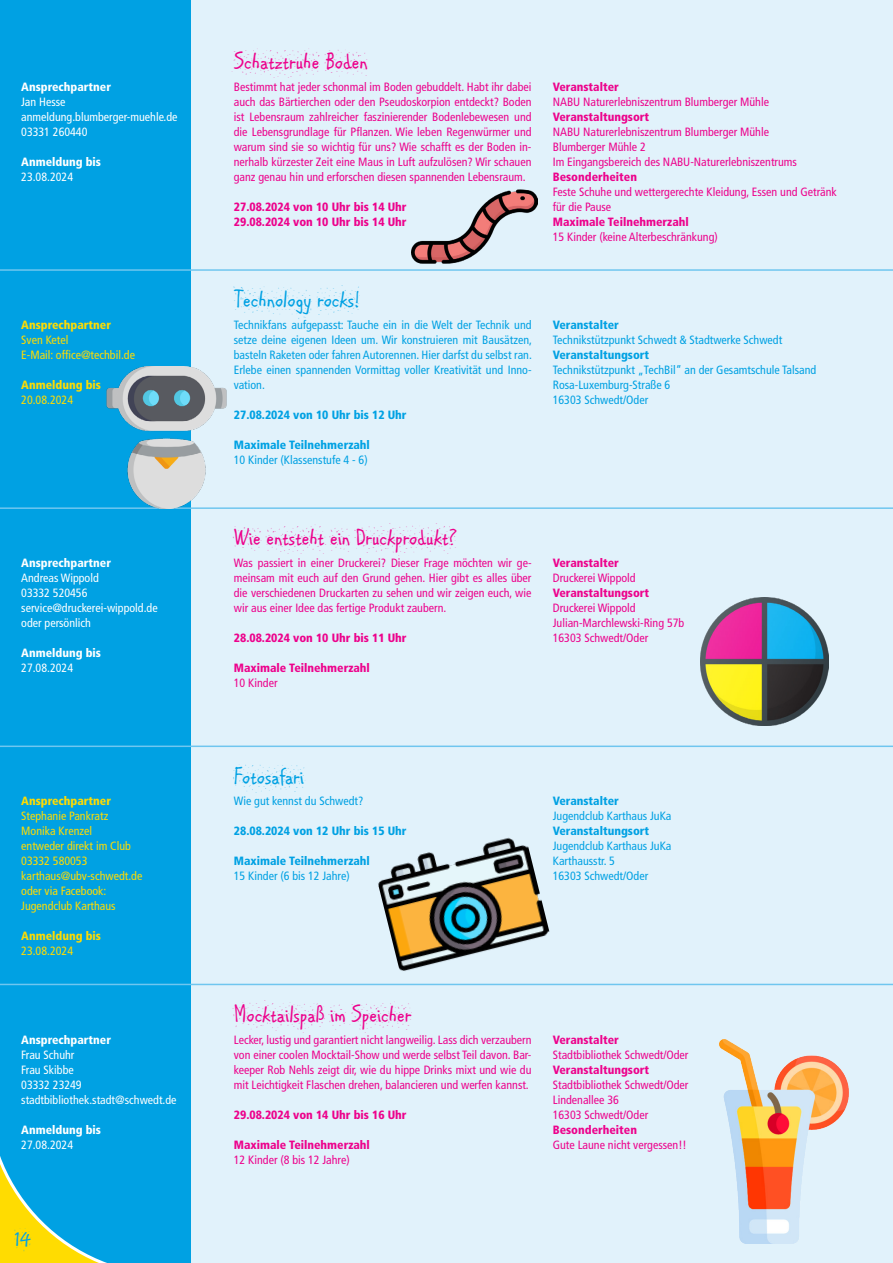
<style>
.page{position:relative;width:893px;height:1263px;background:#fff}
.page>*{position:absolute;margin:0;border:0;box-sizing:border-box;transform-origin:0 0}
.t1{font:24px "ARCARTER";color:#ed028c}
.t2{font:24px "ARCARTER";color:#00a1e3}
.t3{font:22.5px "ARCARTER";color:#00a1e3}
.t4{font:condensed 12px/15px "Frutiger LT Std";color:#ed028c}
.t5{font:condensed 12px/15px "Frutiger LT Std";color:#00a1e3}
.t6{font:900 condensed 12px/15px "Frutiger LT Std";color:#ed028c}
.t7{font:condensed 12px/15px "Frutiger LT Std";color:#fff}
.t8{font:condensed 12px/15px "Frutiger LT Std";color:#ffdc01}
.t9{font:900 condensed 12px "Frutiger LT Std";color:#00a1e3}
.t10{font:900 condensed 12px "Frutiger LT Std";color:#fff}
.t11{font:900 condensed 12px "Frutiger LT Std";color:#ffdc01}
</style>
<div class="page">
<div style="left:0;top:0;width:191px;height:1263px;background:#00a1e3"></div>
<svg style="left:0;top:1156px;width:107px;height:107px"></svg>
<div style="left:191px;top:0;width:702px;height:1263px;background:#e1f2fb"></div>
<hr style="left:0;top:269px;width:893px;height:2px;background:#6fc6ef">
<hr style="left:0;top:507px;width:893px;height:2px;background:#6fc6ef">
<hr style="left:0;top:984px;width:893px;height:1px;background:#6fc6ef">
<hr style="left:0;top:745px;width:893px;height:2px;background:#6fc6ef">
<img style="left:700px;top:598px;width:128px;height:127px">
<img style="left:411px;top:189px;width:127px;height:82px">
<img style="left:96px;top:367px;width:142px;height:142px">
<img style="left:368px;top:837px;width:188px;height:149px">
<img style="left:719px;top:1039px;width:130px;height:205px">
<p class="t10" style="left:21px;top:80px;width:91px">Ansprechpartner</p>
<p class="t7" style="left:21px;top:95px;width:158px">Jan Hesse anmeldung.blumberger-muehle.de<br>03331 260440</p>
<p class="t10" style="left:21px;top:155px;width:81px">Anmeldung bis</p>
<p class="t7" style="left:21px;top:170px;width:53px">23.08.2024</p>
<p class="t11" style="left:21px;top:318px;width:91px">Ansprechpartner</p>
<p class="t8" style="left:21px;top:332px;width:115px">Sven Ketel<br>E-Mail: office@techbil.de</p>
<p class="t11" style="left:21px;top:378px;width:81px">Anmeldung bis</p>
<p class="t8" style="left:21px;top:392px;width:53px">20.08.2024</p>
<p class="t10" style="left:21px;top:556px;width:91px">Ansprechpartner</p>
<p class="t7" style="left:21px;top:571px;width:138px">Andreas Wippold<br>03332 520456 service@druckerei-wippold.de oder persönlich</p>
<p class="t10" style="left:21px;top:646px;width:81px">Anmeldung bis</p>
<p class="t7" style="left:21px;top:661px;width:53px">27.08.2024</p>
<p class="t11" style="left:21px;top:794px;width:91px">Ansprechpartner</p>
<p class="t8" style="left:21px;top:809px;width:123px">Stephanie Pankratz<br>Monika Krenzel<br>entweder direkt im Club<br>03332 580053 karthaus@ubv-schwedt.de oder via Facebook:<br>Jugendclub Karthaus</p>
<p class="t11" style="left:21px;top:929px;width:81px">Anmeldung bis</p>
<p class="t8" style="left:21px;top:944px;width:53px">23.08.2024</p>
<p class="t10" style="left:21px;top:1032px;width:91px">Ansprechpartner</p>
<p class="t7" style="left:21px;top:1047px;width:157px">Frau Schuhr<br>Frau Skibbe<br>03332 23249 stadtbibliothek.stadt@schwedt.de</p>
<p class="t10" style="left:21px;top:1122px;width:81px">Anmeldung bis</p>
<p class="t7" style="left:21px;top:1137px;width:53px">27.08.2024</p>
<h2 class="t3" style="left:15px;top:1225px;width:18px">14</h2>
<h1 class="t1" style="left:234px;top:47px;width:135px">SCHATZTRUHE BODEN</h1>
<p class="t4" style="left:234px;top:80px;width:299px;text-align:justify">Bestimmt hat jeder schonmal im Boden gebuddelt. Habt ihr dabei auch das Bärtierchen oder den Pseudoskorpion entdeckt? Boden ist Lebensraum zahlreicher faszinierender Bodenlebewesen und die Lebensgrundlage für Pflanzen. Wie leben Regenwürmer und warum sind sie so wichtig für uns? Wie schafft es der Boden in&shy;nerhalb kürzester Zeit eine Maus in Luft aufzulösen? Wir schauen ganz genau hin und erforschen diesen spannenden Lebensraum.</p>
<p class="t6" style="left:234px;top:199px;width:174px">27.08.2024 von 10 Uhr bis 14 Uhr<br>29.08.2024 von 10 Uhr bis 14 Uhr</p>
<h1 class="t2" style="left:234px;top:285px;width:128px">TECHNOLOGY ROCKS!</h1>
<p class="t5" style="left:234px;top:317px;width:300px;text-align:justify">Technikfans aufgepasst: Tauche ein in die Welt der Technik und setze deine eigenen Ideen um. Wir konstruieren mit Bausätzen, basteln Raketen oder fahren Autorennen. Hier darfst du selbst ran.<br>Erlebe einen spannenden Vormittag voller Kreativität und Inno&shy;vation.</p>
<p class="t9" style="left:234px;top:408px;width:174px">27.08.2024 von 10 Uhr bis 12 Uhr</p>
<p class="t9" style="left:234px;top:438px;width:138px">Maximale Teilnehmerzahl</p>
<p class="t5" style="left:234px;top:452px;width:135px">10 Kinder (Klassenstufe 4 - 6)</p>
<p class="t6" style="left:553px;top:79px;width:68px">Veranstalter</p>
<p class="t4" style="left:553px;top:95px;width:218px">NABU Naturerlebniszentrum Blumberger Mühle</p>
<p class="t6" style="left:553px;top:109px;width:98px">Veranstaltungsort</p>
<p class="t4" style="left:553px;top:125px;width:246px">NABU Naturerlebniszentrum Blumberger Mühle<br>Blumberger Mühle 2<br>Im Eingangsbereich des NABU-Naturerlebniszentrums</p>
<p class="t6" style="left:553px;top:169px;width:86px">Besonderheiten</p>
<p class="t4" style="left:553px;top:185px;width:286px">Feste Schuhe und wettergerechte Kleidung, Essen und Getränk für die Pause</p>
<p class="t6" style="left:553px;top:214px;width:138px">Maximale Teilnehmerzahl</p>
<p class="t4" style="left:553px;top:230px;width:167px">15 Kinder (keine Alterbeschränkung)</p>
<p class="t9" style="left:553px;top:318px;width:68px">Veranstalter</p>
<p class="t5" style="left:553px;top:332px;width:231px">Technikstützpunkt Schwedt &amp; Stadtwerke Schwedt</p>
<p class="t9" style="left:553px;top:348px;width:98px">Veranstaltungsort</p>
<p class="t5" style="left:553px;top:362px;width:265px">Technikstützpunkt „TechBil“ an der Gesamtschule Talsand<br>Rosa-Luxemburg-Straße 6<br>16303 Schwedt/Oder</p>
<h1 class="t1" style="left:234px;top:523px;width:225px">WIE ENTSTEHT EIN DRUCKPRODUKT?</h1>
<p class="t4" style="left:234px;top:556px;width:299px;text-align:justify">Was passiert in einer Druckerei? Dieser Frage möchten wir ge&shy;meinsam mit euch auf den Grund gehen. Hier gibt es alles über die verschiedenen Druckarten zu sehen und wir zeigen euch, wie wir aus einer Idee das fertige Produkt zaubern.</p>
<p class="t6" style="left:234px;top:630px;width:174px">28.08.2024 von 10 Uhr bis 11 Uhr</p>
<p class="t6" style="left:234px;top:660px;width:138px">Maximale Teilnehmerzahl</p>
<p class="t4" style="left:234px;top:676px;width:45px">10 Kinder</p>
<p class="t6" style="left:553px;top:555px;width:68px">Veranstalter</p>
<p class="t4" style="left:553px;top:571px;width:84px">Druckerei Wippold</p>
<p class="t6" style="left:553px;top:585px;width:98px">Veranstaltungsort</p>
<p class="t4" style="left:553px;top:601px;width:133px">Druckerei Wippold<br>Julian-Marchlewski-Ring 57b<br>16303 Schwedt/Oder</p>
<h1 class="t2" style="left:234px;top:761px;width:72px">FOTOSAFARI</h1>
<p class="t5" style="left:234px;top:794px;width:131px">Wie gut kennst du Schwedt?</p>
<p class="t9" style="left:234px;top:824px;width:174px">28.08.2024 von 12 Uhr bis 15 Uhr</p>
<p class="t9" style="left:234px;top:854px;width:138px">Maximale Teilnehmerzahl</p>
<p class="t5" style="left:234px;top:869px;width:117px">15 Kinder (6 bis 12 Jahre)</p>
<p class="t9" style="left:553px;top:794px;width:68px">Veranstalter</p>
<p class="t5" style="left:553px;top:809px;width:120px">Jugendclub Karthaus JuKa</p>
<p class="t9" style="left:553px;top:824px;width:98px">Veranstaltungsort</p>
<p class="t5" style="left:553px;top:839px;width:120px">Jugendclub Karthaus JuKa<br>Karthausstr. 5<br>16303 Schwedt/Oder</p>
<h1 class="t1" style="left:234px;top:999px;width:179px">MOCKTAILSPAß IM SPEICHER</h1>
<p class="t4" style="left:234px;top:1032px;width:299px;text-align:justify">Lecker, lustig und garantiert nicht langweilig. Lass dich verzaubern von einer coolen Mocktail-Show und werde selbst Teil davon. Bar&shy;keeper Rob Nehls zeigt dir, wie du hippe Drinks mixt und wie du mit Leichtigkeit Flaschen drehen, balancieren und werfen kannst.</p>
<p class="t6" style="left:234px;top:1107px;width:174px">29.08.2024 von 14 Uhr bis 16 Uhr</p>
<p class="t6" style="left:234px;top:1137px;width:138px">Maximale Teilnehmerzahl</p>
<p class="t4" style="left:234px;top:1152px;width:117px">12 Kinder (8 bis 12 Jahre)</p>
<p class="t6" style="left:553px;top:1032px;width:68px">Veranstalter</p>
<p class="t4" style="left:553px;top:1047px;width:137px">Stadtbibliothek Schwedt/Oder</p>
<p class="t6" style="left:553px;top:1062px;width:98px">Veranstaltungsort</p>
<p class="t4" style="left:553px;top:1077px;width:137px">Stadtbibliothek Schwedt/Oder<br>Lindenallee 36<br>16303 Schwedt/Oder</p>
<p class="t6" style="left:553px;top:1122px;width:86px">Besonderheiten</p>
<p class="t4" style="left:553px;top:1137px;width:135px">Gute Laune nicht vergessen!!</p>
</div>
